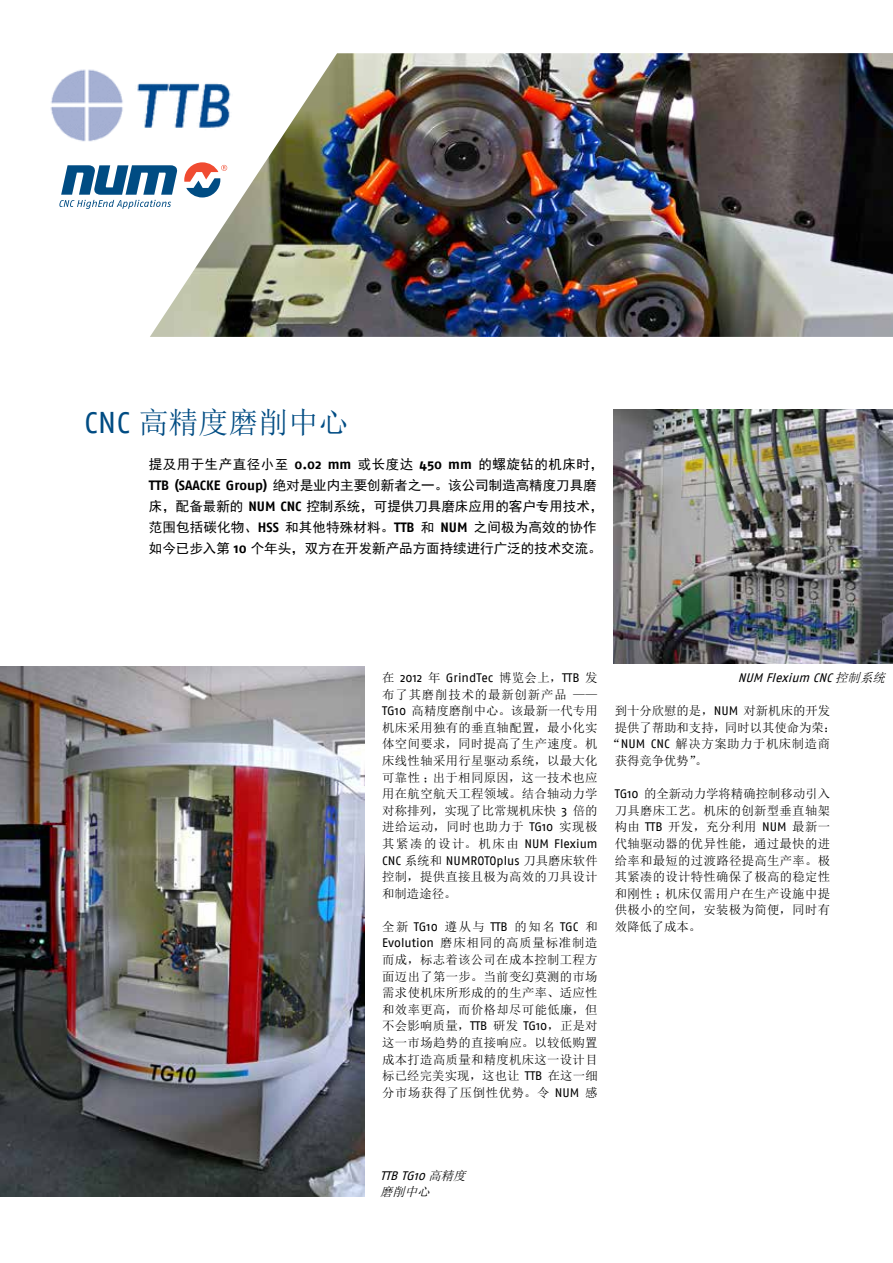
<style>
.page{position:relative;width:893px;height:1263px;background:#fff}
.page>*{position:absolute;margin:0;border:0;box-sizing:border-box;transform-origin:0 0}
.t1{font:30px "Sim Sun";color:#004c83}
.t2{font:13.5px/21px "Sim Hei";color:#000}
.t3{font:12.3px/16.6px "Sim Sun";letter-spacing:.025em;color:#000;text-align:justify}
.t4{font:12.3px "Fago No";color:#000}
.t5{font:12.3px "Sim Sun";color:#000}
.t6{font:12.3px "Sim Sun";letter-spacing:.045em;color:#000}
.t7{font:italic 12.3px "Fago No";color:#000002}
.t8{font:italic 12.3px "Fago No";color:#000}
.t9{font:italic 12.3px "Sim Sun";color:#000}
.s1{font-family:"Fago No"}
.s2{font-family:"Fago No";font-weight:700}
.s3{font-family:"Sim Sun"}
</style>
<div class="page">
<img style="left:614px;top:409px;width:279px;height:255px">
<svg style="left:59px;top:165px;width:91px;height:44px"></svg>
<img style="left:150px;top:53px;width:743px;height:284px">
<img style="left:0;top:667px;width:364px;height:529px">
<img style="left:50px;top:67px;width:184px;height:79px">
<h1 class="t1" style="left:84px;top:408px;width:266px"><span class="s1">CNC</span> 高精度磨削中心</h1>
<p class="t2" style="left:149px;top:453px;width:456px">提及用于生产直径小至 <span class="s2">0.02 mm</span> 或长度达 <span class="s2">450 mm</span> 的螺旋钻的机床时，<span class="s2">TTB (SAACKE Group)</span> 绝对是业内主要创新者之一。该公司制造高精度刀具磨床，配备最新的 <span class="s2">NUM CNC</span> 控制系统，可提供刀具磨床应用的客户专用技术，范围包括碳化物、<span class="s2">HSS</span> 和其他特殊材料。<span class="s2">TTB</span> 和 <span class="s2">NUM</span> 之间极为高效的协作如今已步入第 <span class="s2">10</span> 个年头，双方在开发新产品方面持续进行广泛的技术交流。</p>
<p class="t4" style="left:382px;top:671px;width:217px"><span class="s3">在</span> 2012 <span class="s3">年</span> GrindTec <span class="s3">博览会上，</span>TTB <span class="s3">发</span></p>
<p class="t3" style="left:382px;top:686px;width:217px">布了其磨削技术的最新创新产品 —— <span class="s1">TG10</span> 高精度磨削中心。该最新一代专用机床采用独有的垂直轴配置，最小化实体空间要求，同时提高了生产速度。机床线性轴采用行星驱动系统，以最大化可靠性；出于相同原因，这一技术也应用在航空航天工程领域。结合轴动力学对称排列，实现了比常规机床快 <span class="s1">3</span> 倍的进给运动，同时也助力于 <span class="s1">TG10</span> 实现极其紧凑的设计。机床由 <span class="s1">NUM Flexium</span></p>
<p class="t4" style="left:382px;top:853px;width:217px">CNC <span class="s3">系统和</span> NUMROTOplus <span class="s3">刀具磨床软件</span></p>
<p class="t3" style="left:382px;top:868px;width:217px">控制，提供直接且极为高效的刀具设计和制造途径。</p>
<p class="t4" style="left:382px;top:919px;width:217px"><span class="s3">全新</span> TG10 <span class="s3">遵从与</span> TTB <span class="s3">的知名</span> TGC <span class="s3">和</span></p>
<p class="t3" style="left:382px;top:935px;width:217px"><span class="s1">Evolution</span> 磨床相同的高质量标准制造而成，标志着该公司在成本控制工程方面迈出了第一步。当前变幻莫测的市场需求使机床所形成的的生产率、适应性和效率更高，而价格却尽可能低廉，但不会影响质量，<span class="s1">TTB</span> 研发 <span class="s1">TG10</span>，正是对这一市场趋势的直接响应。以较低购置成本打造高质量和精度机床这一设计目标已经完美实现，这也让 <span class="s1">TTB</span> 在这一细分市场获得了压倒性优势。令 <span class="s1">NUM</span> 感</p>
<p class="t7" style="left:738px;top:671px;width:152px">NUM Flexium CNC<span class="s3">控制系统</span></p>
<p class="t5" style="left:615px;top:705px;width:217px">到十分欣慰的是，<span class="s1">NUM</span> 对新机床的开发</p>
<p class="t5" style="left:615px;top:721px;width:223px">提供了帮助和支持，同时以其使命为荣：</p>
<p class="t6" style="left:608px;top:738px;width:223px">“<span class="s1">NUM CNC</span> 解决方案助力于机床制造商</p>
<p class="t3" style="left:615px;top:752px;width:94px">获得竞争优势”。</p>
<p class="t3" style="left:615px;top:785px;width:217px"><span class="s1">TG10</span> 的全新动力学将精确控制移动引入刀具磨床工艺。机床的创新型垂直轴架构由 <span class="s1">TTB</span> 开发，充分利用 <span class="s1">NUM</span> 最新一代轴驱动器的优异性能，通过最快的进给率和最短的过渡路径提高生产率。极其紧凑的设计特性确保了极高的稳定性和刚性；机床仅需用户在生产设施中提供极小的空间，安装极为简便，同时有效降低了成本。</p>
<p class="t8" style="left:380px;top:1168px;width:90px">TTB TG10 <span class="s3">高精度</span></p>
<p class="t9" style="left:380px;top:1186px;width:54px">磨削中心</p>
</div>
